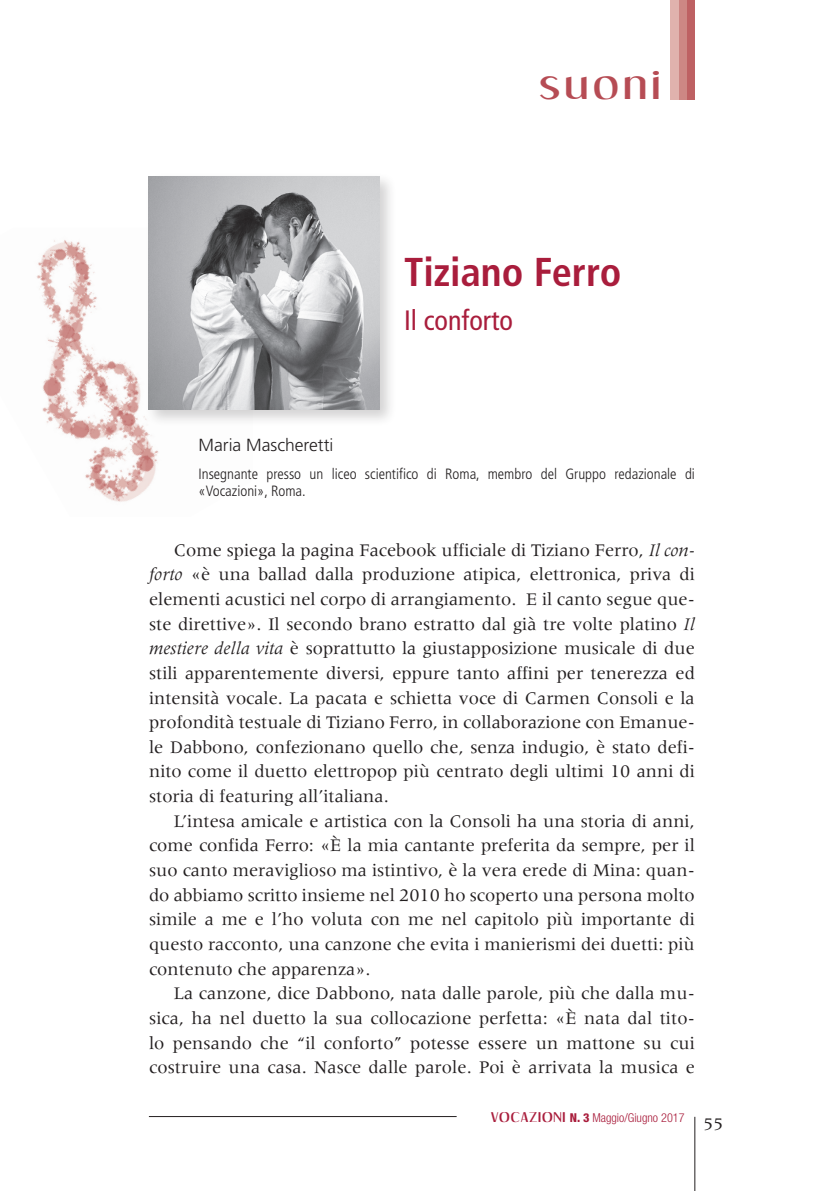
<style>
.page{position:relative;width:819px;height:1191px;background:#fff}
.page>*{position:absolute;margin:0;border:0;box-sizing:border-box;transform-origin:0 0}
.t1{font:700 condensed 40.25px "Frutiger LT Std";color:#a91d3c}
.t2{font:33.25px "Dream Orphans";color:#b64c54;scale:1.42 1}
.t3{font:condensed 28px "Frutiger LT Std";color:#a91d3c}
.t4{font:18.38px/24.7px "Meridien LT Std";color:#231f20;text-align:justify}
.t5{font:300 17.5px "Frutiger LT Std";color:#231f20}
.t6{font:300 condensed 14.88px/17.5px "Frutiger LT Std";color:#231f20}
.t7{font:300 condensed 12.25px "Helvetica Neue LT Std";color:#a91d3c}
.s1{font-style:italic}
.s2{font-family:"Dream Orphans";font-weight:400;font-stretch:normal;font-size:11.72px}
.s3{font-weight:800}
</style>
<div class="page">
<div style="left:686px;top:0;width:8px;height:99px;background:#be6163"></div>
<div style="left:678px;top:0;width:8px;height:99px;background:#cd8784"></div>
<div style="left:670px;top:0;width:8px;height:99px;background:#e0b2ad"></div>
<hr style="left:694px;top:1116px;width:1px;height:75px;background:#231f20">
<hr style="left:149px;top:1116px;width:307px;height:1px;background:#231f20">
<img style="left:36px;top:240px;width:123px;height:262px">
<div style="left:145px;top:173px;width:252px;height:254px;background:#231f20;opacity:.2"></div>
<img style="left:149px;top:176px;width:230px;height:233px">
<h2 class="t2" style="left:539px;top:65px;width:87px">SUONI</h2>
<h1 class="t1" style="left:404px;top:248px;width:219px">Tiziano Ferro</h1>
<h3 class="t3" style="left:404px;top:303px;width:110px">Il conforto</h3>
<p class="t5" style="left:198px;top:435px;width:136px">Maria Mascheretti</p>
<p class="t6" style="left:198px;top:465px;width:498px">Insegnante presso un liceo scientifico di Roma, membro del Gruppo redazionale di «Vocazioni», Roma.</p>
<p class="t4" style="left:149px;top:537px;width:547px;text-indent:25px">Come spiega la pagina Facebook ufficiale di Tiziano Ferro, <span class="s1">Il con&shy;forto</span> «è una ballad dalla produzione atipica, elettronica, priva di elementi acustici nel corpo di arrangiamento. E il canto segue que&shy;ste direttive». Il secondo brano estratto dal già tre volte platino <span class="s1">Il mestiere della vita</span> è soprattutto la giustapposizione musicale di due stili apparentemente diversi, eppure tanto affini per tenerezza ed intensità vocale. La pacata e schietta voce di Carmen Consoli e la profondità testuale di Tiziano Ferro, in collaborazione con Emanue&shy;le Dabbono, confezionano quello che, senza indugio, è stato defi&shy;nito come il duetto elettropop più centrato degli ultimi 10 anni di storia di featuring all’italiana.</p>
<p class="t4" style="left:149px;top:808px;width:547px;text-indent:25px">L’intesa amicale e artistica con la Consoli ha una storia di anni, come confida Ferro: «È la mia cantante preferita da sempre, per il suo canto meraviglioso ma istintivo, è la vera erede di Mina: quan&shy;do abbiamo scritto insieme nel 2010 ho scoperto una persona molto simile a me e l’ho voluta con me nel capitolo più importante di questo racconto, una canzone che evita i manierismi dei duetti: più contenuto che apparenza».</p>
<p class="t4" style="left:149px;top:981px;width:547px;text-indent:25px">La canzone, dice Dabbono, nata dalle parole, più che dalla mu&shy;sica, ha nel duetto la sua collocazione perfetta: «È nata dal tito&shy;lo pensando che “il conforto” potesse essere un mattone su cui costruire una casa. Nasce dalle parole. Poi è arrivata la musica e</p>
<p class="t7" style="left:491px;top:1110px;width:195px"><span class="s2">VOCAZIONI</span> <span class="s3">N. 3</span> Maggio/Giugno 2017</p>
<p class="t4" style="left:703px;top:1111px;width:22px">55</p>
</div>
